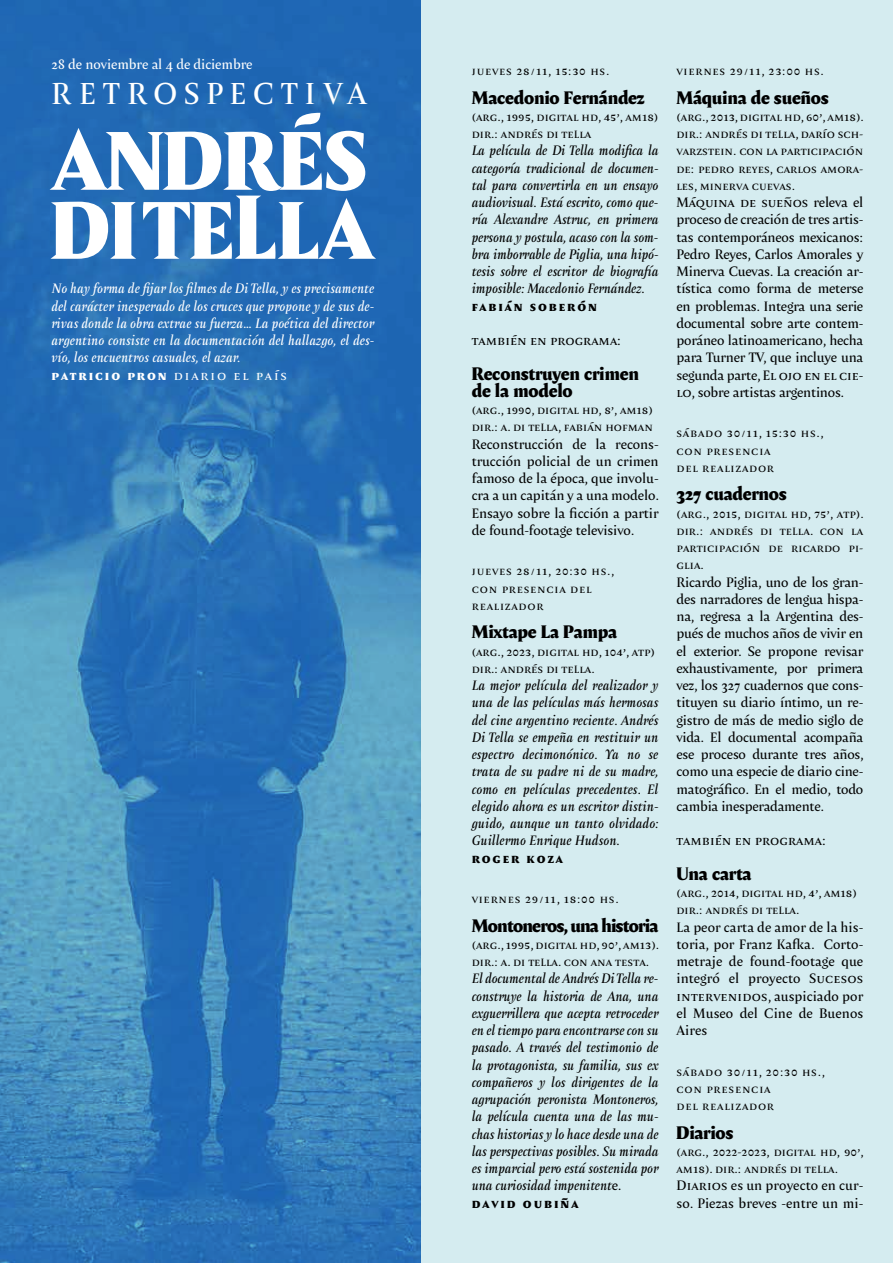
<style>
.page{position:relative;width:893px;height:1263px;background:#fff}
.page>*{position:absolute;margin:0;border:0;box-sizing:border-box;transform-origin:0 0}
.t1{font:82.5px "Amster Super Negra";color:#fff}
.t2{font:81px "Amster Super Negra";color:#fff}
.t3{font:30px "Amster Gris";letter-spacing:.25em;color:#fff}
.t4{font:18px/17.2px "Amster Super Negra";letter-spacing:-.01em;color:#000}
.t5{font:13.5px/17.2px "Amster Gris";color:#000;text-align:justify}
.t6{font:13.5px/17.2px "Amster Gris Italica";letter-spacing:-.01em;color:#000;text-align:justify}
.t7{font:13.5px/17.2px "Amster Gris Italica";color:#fff;text-align:justify}
.t8{font:13.5px "Amster Super Negra";letter-spacing:.14em;color:#000}
.t9{font:13.5px "Amster Gris";color:#fff}
.t10{font:13.5px "Amster Super Negra";letter-spacing:.14em;color:#fff}
.t11{font:12px/17.2px "Amster Gris";color:#000}
.t12{font:12px/17.2px "Amster Gris";letter-spacing:.06em;color:#000}
.s1{font-family:"Amster Gris"}
</style>
<div class="page">
<img style="left:0;top:0;width:421px;height:1263px">
<div style="left:421px;top:0;width:472px;height:1263px;background:#d5ecf0"></div>
<p class="t9" style="left:51px;top:54px;width:203px">28 de noviembre al 4 de diciembre</p>
<h3 class="t3" style="left:51px;top:69px;width:317px">RETROSPECTIVA</h3>
<h1 class="t1" style="left:51px;top:95px;width:317px">ANDRÉS</h1>
<h2 class="t2" style="left:51px;top:166px;width:324px">DI TELLA</h2>
<p class="t7" style="left:51px;top:279px;width:325px">No hay forma de fijar los filmes de Di Tella, y es precisamente del carácter inesperado de los cruces que propone y de sus de&shy;rivas donde la obra extrae su fuerza… La poética del director argentino consiste en la documentación del hallazgo, el des&shy;vío, los encuentros casuales, el azar.</p>
<p class="t10" style="left:51px;top:364px;width:237px">patricio pron <span class="s1">diario el país</span></p>
<p class="t12" style="left:472px;top:62px;width:139px">jueves 28/11, 15:30 hs.</p>
<h3 class="t4" style="left:472px;top:88px;width:174px">Macedonio Fernández</h3>
<p class="t11" style="left:472px;top:108px;width:188px">(arg., 1995, digital hd, 45’, am18) dir.: andrés di tella</p>
<p class="t6" style="left:472px;top:141px;width:188px">La película de Di Tella modifica la categoría tradicional de documen&shy;tal para convertirla en un ensayo audiovisual. Está escrito, como que&shy;ría Alexandre Astruc, en primera persona y postula, acaso con la som&shy;bra imborrable de Piglia, una hipó&shy;tesis sobre el escritor de biografía imposible: Macedonio Fernández.</p>
<p class="t8" style="left:472px;top:295px;width:127px">fabián soberón</p>
<p class="t5" style="left:472px;top:331px;width:151px">también en programa:</p>
<h3 class="t4" style="left:472px;top:364px;width:169px">Reconstruyen crimen de la modelo</h3>
<p class="t11" style="left:472px;top:401px;width:183px">(arg., 1990, digital hd, 8’, am18) dir.: a. di tella, fabián hofman</p>
<p class="t5" style="left:472px;top:435px;width:189px">Reconstrucción de la recons&shy;trucción policial de un crimen famoso de la época, que involu&shy;cra a un capitán y a una modelo.<br>Ensayo sobre la ficción a partir de found-footage televisivo.</p>
<p class="t12" style="left:472px;top:562px;width:144px">jueves 28/11, 20:30 hs., con presencia del realizador</p>
<h3 class="t4" style="left:472px;top:623px;width:147px">Mixtape La Pampa</h3>
<p class="t11" style="left:472px;top:642px;width:185px">(arg., 2023, digital hd, 104’, atp) dir.: andrés di tella.</p>
<p class="t6" style="left:472px;top:676px;width:189px">La mejor película del realizador y una de las películas más hermosas del cine argentino reciente. Andrés Di Tella se empeña en restituir un espectro decimonónico. Ya no se trata de su padre ni de su madre, como en películas precedentes. El elegido ahora es un escritor distin&shy;guido, aunque un tanto olvidado:<br>Guillermo Enrique Hudson.</p>
<p class="t8" style="left:472px;top:847px;width:93px">roger koza</p>
<p class="t12" style="left:472px;top:890px;width:148px">viernes 29/11, 18:00 hs.</p>
<h3 class="t4" style="left:472px;top:916px;width:188px">Montoneros, una historia</h3>
<p class="t11" style="left:472px;top:936px;width:189px">(arg., 1995, digital hd, 90’, am13). dir.: a. di tella. con ana testa.</p>
<p class="t6" style="left:472px;top:969px;width:189px">El documental de Andrés Di Tella re&shy;construye la historia de Ana, una exguerrillera que acepta retroceder en el tiempo para encontrarse con su pasado. A través del testimonio de la protagonista, su familia, sus ex compañeros y los dirigentes de la agrupación peronista Montoneros, la película cuenta una de las mu&shy;chas historias y lo hace desde una de las perspectivas posibles. Su mirada es imparcial pero está sostenida por una curiosidad impenitent<span class="s1">e.</span></p>
<p class="t8" style="left:472px;top:1192px;width:108px">david oubiña</p>
<p class="t12" style="left:676px;top:62px;width:149px">viernes 29/11, 23:00 hs.</p>
<h3 class="t4" style="left:676px;top:88px;width:154px">Máquina de sueños</h3>
<p class="t11" style="left:676px;top:108px;width:189px;text-align:justify">(arg., 2013, digital hd, 60’, am18). dir.: andrés di tella, darío sch&shy;varzstein. con la participación de: pedro reyes, carlos amora&shy;les, minerva cuevas.</p>
<p class="t5" style="left:676px;top:193px;width:188px">Máquina de sueños releva el proceso de creación de tres artis&shy;tas contemporáneos mexicanos:<br>Pedro Reyes, Carlos Amorales y Minerva Cuevas. La creación ar&shy;tística como forma de meterse en problemas. Integra una serie documental sobre arte contem&shy;poráneo latinoamericano, hecha para Turner TV, que incluye una segunda parte, El ojo en el cie&shy;lo, sobre artistas argentinos.</p>
<p class="t12" style="left:676px;top:424px;width:149px">sábado 30/11, 15:30 hs., con presencia<br>del realizador</p>
<h3 class="t4" style="left:676px;top:485px;width:112px">327 cuadernos</h3>
<p class="t11" style="left:676px;top:504px;width:189px;text-align:justify">(arg., 2015, digital hd, 75’, atp). dir.: andrés di tella. con la participación de ricardo pi&shy;glia.</p>
<p class="t5" style="left:676px;top:573px;width:189px">Ricardo Piglia, uno de los gran&shy;des narradores de lengua hispa&shy;na, regresa a la Argentina des&shy;pués de muchos años de vivir en el exterior. Se propone revisar exhaustivamente, por primera vez, los 327 cuadernos que cons&shy;tituyen su diario íntimo, un re&shy;gistro de más de medio siglo de vida. El documental acompaña ese proceso durante tres años, como una especie de diario cine&shy;matográfico. En el medio, todo cambia inesperadamente.</p>
<p class="t5" style="left:676px;top:831px;width:151px">también en programa:</p>
<h3 class="t4" style="left:676px;top:864px;width:77px">Una carta</h3>
<p class="t11" style="left:676px;top:884px;width:182px">(arg., 2014, digital hd, 4’, am18) dir.: andrés di tella.</p>
<p class="t5" style="left:676px;top:918px;width:188px">La peor carta de amor de la his&shy;toria, por Franz Kafka. Corto&shy;metraje de found-footage que integró el proyecto Sucesos intervenidos, auspiciado por el Museo del Cine de Buenos Aires</p>
<p class="t12" style="left:676px;top:1062px;width:150px">sábado 30/11, 20:30 hs., con presencia<br>del realizador</p>
<h3 class="t4" style="left:676px;top:1123px;width:59px">Diarios</h3>
<p class="t11" style="left:676px;top:1143px;width:189px">(arg., 2022-2023, digital hd, 90’, am18). dir.: andrés di tella.</p>
<p class="t5" style="left:676px;top:1176px;width:188px">Diarios es un proyecto en cur&shy;so. Piezas breves -entre un mi-</p>
</div>
